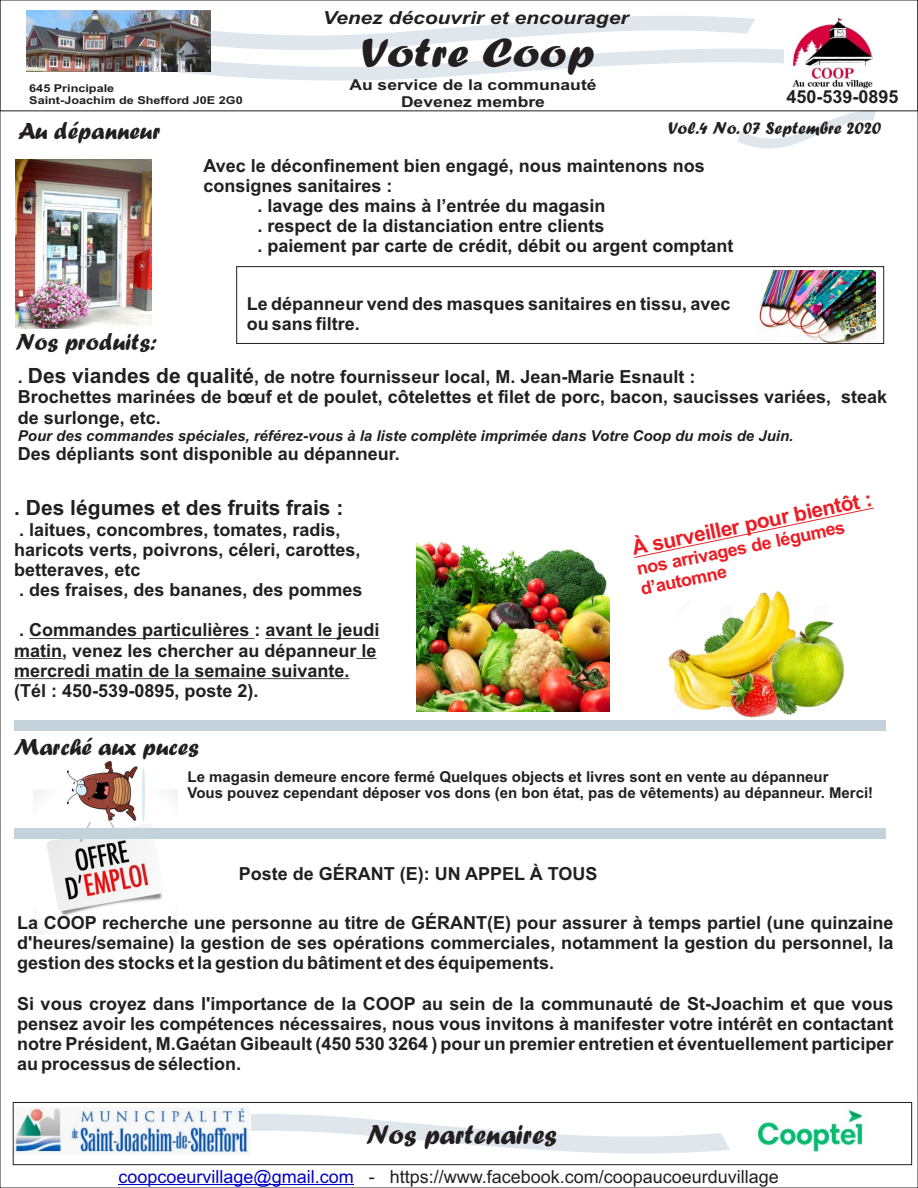
<style>
.page{position:relative;width:918px;height:1188px;background:#fff}
.page>*{position:absolute;margin:0;border:0;box-sizing:border-box;transform-origin:0 0}
.t1{font:42.75px "Forte";color:#231f20;scale:1.17 1}
.t2{font:28.2px "Forte";color:#231f20}
.t3{font:24px "Forte";color:#231f20}
.t4{font:700 21px "Arial";color:#231f20}
.t5{font:700 21px "Arial";color:#ed1c24}
.t6{font:700 18px/20.1px "Arial";color:#231f20}
.t7{font:18px "Arial";color:#231f20}
.t8{font:700 18px/19.8px "Arial";color:#ed1c24}
.t9{font:italic 700 18px "Arial";color:#231f20;scale:1.16 1}
.t10{font:17.85px "Forte";color:#231f20}
.t11{font:700 15px/16.8px "Arial";color:#231f20}
.t12{font:italic 700 15px "Arial";color:#231f20}
.t13{font:700 15px/16.8px "Arial";color:#231f20;text-align:center;scale:1.17 1}
.t14{font:700 10.8px/12.1px "Arial";color:#231f20;scale:1.17 1}
.s1{font-size:21px}
.s2{color:#0000c4}
</style>
<div class="page">
<img style="left:34px;top:789px;width:144px;height:144px">
<div style="left:236px;top:266px;width:648px;height:78px;border:1px solid #231f20"></div>
<svg style="left:738px;top:111px;width:138px;height:38px"></svg>
<img style="left:757px;top:1109px;width:106px;height:43px">
<div style="left:13px;top:1102px;width:899px;height:63px;border:1px solid #231f20"></div>
<svg style="left:37px;top:1114px;width:693px;height:41px"></svg>
<hr style="left:118px;top:1185px;width:236px;height:1px;background:#0000c4">
<img style="left:14px;top:1107px;width:236px;height:47px">
<img style="left:15px;top:160px;width:136px;height:168px">
<img style="left:755px;top:271px;width:120px;height:72px">
<svg style="left:0;top:0;width:918px;height:111px"></svg>
<svg style="left:87px;top:15px;width:698px;height:72px"></svg>
<img style="left:27px;top:10px;width:184px;height:61px">
<img style="left:785px;top:5px;width:95px;height:96px">
<div style="left:15px;top:828px;width:871px;height:11px;background:#c4d2dc"></div>
<hr style="left:29px;top:638px;width:225px;height:1px;background:#231f20">
<hr style="left:265px;top:638px;width:114px;height:1px;background:#231f20">
<hr style="left:14px;top:658px;width:48px;height:1px;background:#231f20">
<svg style="left:356px;top:658px;width:20px;height:1px"></svg>
<hr style="left:14px;top:678px;width:335px;height:1px;background:#231f20">
<img style="left:417px;top:542px;width:192px;height:169px">
<img style="left:668px;top:591px;width:177px;height:127px">
<div style="left:15px;top:720px;width:871px;height:11px;background:#c4d2dc"></div>
<img style="left:67px;top:762px;width:78px;height:59px">
<svg style="left:634px;top:508px;width:240px;height:50px"></svg>
<p class="t9" style="left:323px;top:11px;width:265px">Venez découvrir et encourager</p>
<p class="t14" style="left:29px;top:83px;width:184px">645 Principale<br>Saint-Joachim de Shefford J0E 2G0</p>
<h1 class="t1" style="left:362px;top:38px;width:200px">Votre Coop</h1>
<p class="t13" style="left:349px;top:78px;width:213px">Au service de la communauté<br>Devenez membre</p>
<p class="t6" style="left:786px;top:88px;width:114px">450-539-0895</p>
<h3 class="t3" style="left:18px;top:123px;width:144px">Au dépanneur</h3>
<p class="t10" style="left:669px;top:122px;width:214px">Vol.4 No. 07 Septembre 2020</p>
<p class="t6" style="left:203px;top:157px;width:503px">Avec le déconfinement bien engagé, nous maintenons nos</p>
<p class="t6" style="left:203px;top:177px;width:191px">consignes sanitaires :</p>
<p class="t6" style="left:257px;top:197px;width:350px">. lavage des mains à l’entrée du magasin</p>
<p class="t6" style="left:257px;top:217px;width:349px">. respect de la distanciation entre clients</p>
<p class="t6" style="left:257px;top:237px;width:478px">. paiement par carte de crédit, débit ou argent comptant</p>
<h3 class="t3" style="left:15px;top:334px;width:143px">Nos produits:</h3>
<p class="t6" style="left:247px;top:295px;width:485px">Le dépanneur vend des masques sanitaires en tissu, avec ou sans filtre.</p>
<p class="t6" style="left:18px;top:368px;width:871px">. <span class="s1">Des viandes de qualité</span>, de notre fournisseur local, M. Jean-Marie Esnault :<br>Brochettes marinées de bœuf et de poulet, côtelettes et filet de porc, bacon, saucisses variées, steak de surlonge, etc.</p>
<p class="t12" style="left:18px;top:430px;width:777px">Pour des commandes spéciales, référez-vous à la liste complète imprimée dans Votre Coop du mois de Juin.</p>
<p class="t6" style="left:18px;top:446px;width:384px">Des dépliants sont disponible au dépanneur.</p>
<p class="t4" style="left:14px;top:500px;width:331px">. Des légumes et des fruits frais :</p>
<p class="t6" style="left:14px;top:521px;width:350px">. laitues, concombres, tomates, radis, haricots verts, poivrons, céleri, carottes, betteraves, etc<br>. des fraises, des bananes, des pommes</p>
<p class="t6" style="left:14px;top:622px;width:367px">. Commandes particulières : avant le jeudi matin, venez les chercher au dépanneur le mercredi matin de la semaine suivante. (Tél : 450-539-0895, poste 2).</p>
<h3 class="t3" style="left:13px;top:739px;width:187px">Marché aux puces</h3>
<p class="t5" style="left:631px;top:541px;width:246px;rotate:-12deg">À surveiller pour bientôt :</p>
<p class="t8" style="left:635px;top:562px;width:214px;rotate:-12deg">nos arrivages de légumes d’automne</p>
<p class="t11" style="left:188px;top:769px;width:687px">Le magasin demeure encore fermé Quelques objects et livres sont en vente au dépanneur<br>Vous pouvez cependant déposer vos dons (en bon état, pas de vêtements) au dépanneur. Merci!</p>
<p class="t6" style="left:239px;top:865px;width:360px">Poste de GÉRANT (E): UN APPEL À TOUS</p>
<p class="t6" style="left:17px;top:915px;width:878px;text-align:justify">La COOP recherche une personne au titre de GÉRANT(E) pour assurer à temps partiel (une quinzaine d'heures/semaine) la gestion de ses opérations commerciales, notamment la gestion du personnel, la gestion des stocks et la gestion du bâtiment et des équipements.</p>
<p class="t6" style="left:17px;top:995px;width:878px;text-align:justify">Si vous croyez dans l'importance de la COOP au sein de la communauté de St-Joachim et que vous pensez avoir les compétences nécessaires, nous vous invitons à manifester votre intérêt en contactant notre Président, M.Gaétan Gibeault (450 530 3264 ) pour un premier entretien et éventuellement participer au processus de sélection.</p>
<h2 class="t2" style="left:366px;top:1125px;width:192px">Nos partenaires</h2>
<p class="t7" style="left:118px;top:1170px;width:662px"><span class="s2">coopcoeurvillage@gmail.com</span> - https://www.facebook.com/coopaucoeurduvillage</p>
</div>
